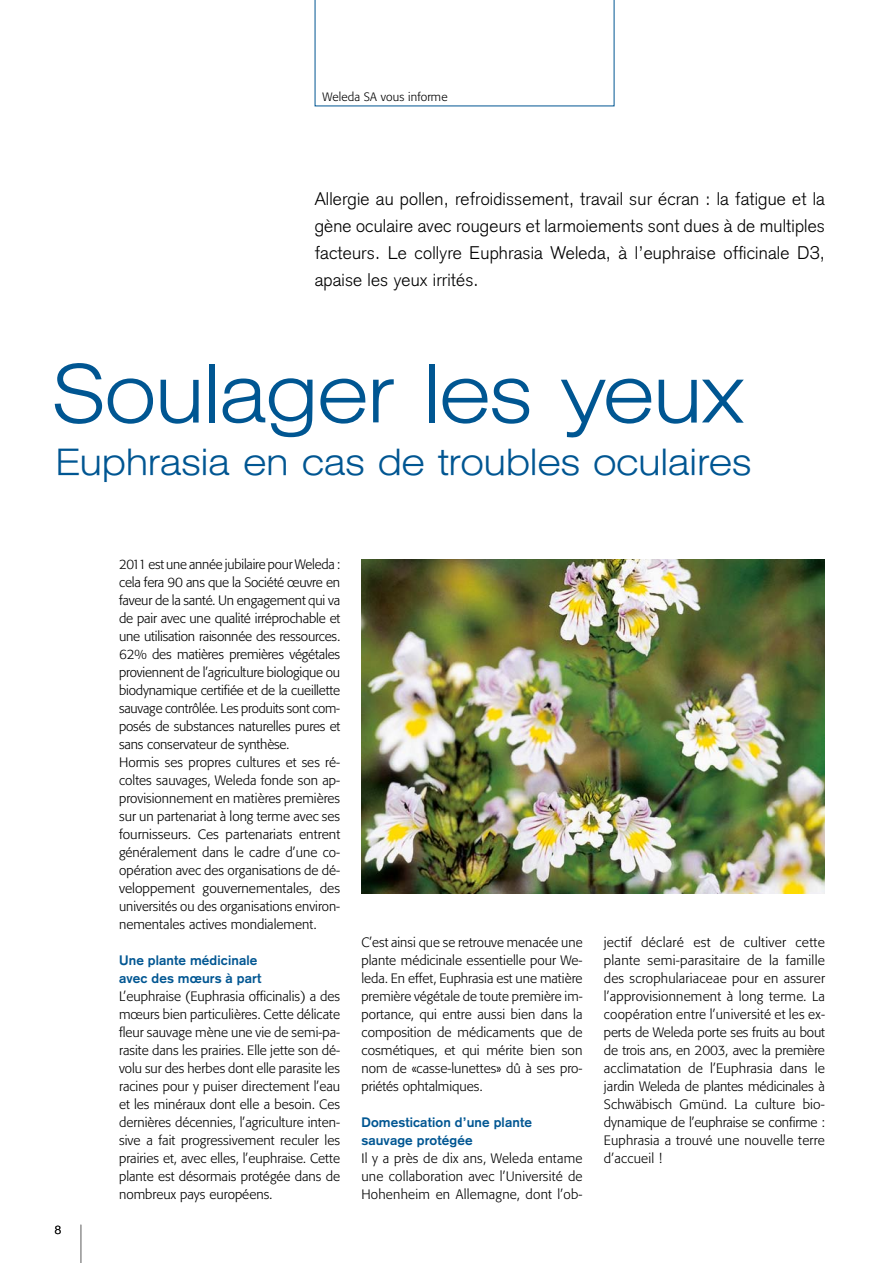
<style>
.page{position:relative;width:893px;height:1263px;background:#fff}
.page>*{position:absolute;margin:0;border:0;box-sizing:border-box;transform-origin:0 0}
.t1{font:300 expanded 82.5px "AK12";letter-spacing:-.005em;color:#005692}
.t2{font:300 expanded 37.5px "AK12";letter-spacing:.005em;color:#005692}
.t3{font:300 18px/27px "Akzidenz Grotesk";letter-spacing:.01em;color:#000;text-align:justify}
.t4{font:300 13.5px/18px "Formata BQ";color:#000;text-align:justify}
.t5{font:700 13.5px/18px "Akzidenz Grotesk";letter-spacing:.01em;color:#005692}
.t6{font:300 12px "Formata BQ";letter-spacing:.01em;color:#000}
</style>
<div class="page">
<svg style="left:314px;top:0;width:301px;height:107px"></svg>
<hr style="left:80px;top:1225px;width:2px;height:38px;background:#a2a2a2">
<img style="left:361px;top:559px;width:464px;height:334px">
<p class="t6" style="left:323px;top:89px;width:127px">Weleda SA vous informe</p>
<p class="t3" style="left:315px;top:185px;width:512px">Allergie au pollen, refroidissement, travail sur écran : la fatigue et la gène oculaire avec rougeurs et larmoiements sont dues à de multiples facteurs. Le collyre Euphrasia Weleda, à l’euphraise officinale D3, apaise les yeux irrités.</p>
<h1 class="t1" style="left:51px;top:347px;width:693px">Soulager les yeux</h1>
<h2 class="t2" style="left:55px;top:440px;width:697px">Euphrasia en cas de troubles oculaires</h2>
<p class="t6" style="left:55px;top:1222px;width:8px">8</p>
<p class="t4" style="left:119px;top:556px;width:223px;text-align:left">2011 est une année jubilaire pour Weleda : cela fera 90 ans que la Société œuvre en faveur de la santé. Un engagement qui va de pair avec une qualité irréprochable et une utilisation raisonnée des ressources.<br>62% des matières premières végétales proviennent de l’agriculture biologique ou biodynamique certifiée et de la cueillette sauvage contrôlée. Les produits sont com&shy;posés de substances naturelles pures et sans conservateur de synthèse.<br>Hormis ses propres cultures et ses ré&shy;coltes sauvages, Weleda fonde son ap&shy;provisionnement en matières premières sur un partenariat à long terme avec ses fournisseurs. Ces partenariats entrent généralement dans le cadre d’une co&shy;opération avec des organisations de dé&shy;veloppement gouvernementales, des universités ou des organisations environ&shy;nementales actives mondialement.</p>
<p class="t5" style="left:119px;top:951px;width:144px">Une plante médicinale avec des mœurs à part</p>
<p class="t4" style="left:119px;top:988px;width:223px">L’euphraise (Euphrasia officinalis) a des mœurs bien particulières. Cette délicate fleur sauvage mène une vie de semi-pa&shy;rasite dans les prairies. Elle jette son dé&shy;volu sur des herbes dont elle parasite les racines pour y puiser directement l’eau et les minéraux dont elle a besoin. Ces dernières décennies, l’agriculture inten&shy;sive a fait progressivement reculer les prairies et, avec elles, l’euphraise. Cette plante est désormais protégée dans de nombreux pays européens.</p>
<p class="t4" style="left:361px;top:934px;width:223px">C’est ainsi que se retrouve menacée une plante médicinale essentielle pour We&shy;leda. En effet, Euphrasia est une matière première végétale de toute première im&shy;portance, qui entre aussi bien dans la composition de médicaments que de cosmétiques, et qui mérite bien son nom de «casse-lunettes» dû à ses pro&shy;priétés ophtalmiques.</p>
<p class="t5" style="left:361px;top:1113px;width:172px">Domestication d’une plante sauvage protégée</p>
<p class="t4" style="left:361px;top:1149px;width:223px">Il y a près de dix ans, Weleda entame une collaboration avec l’Université de Hohenheim en Allemagne, dont l’ob-</p>
<p class="t4" style="left:604px;top:934px;width:223px">jectif déclaré est de cultiver cette plante semi-parasitaire de la famille des scrophulariaceae pour en assurer l’approvisionnement à long terme. La coopération entre l’université et les ex&shy;perts de Weleda porte ses fruits au bout de trois ans, en 2003, avec la première acclimatation de l’Euphrasia dans le jardin Weleda de plantes médicinales à Schwäbisch Gmünd. La culture bio&shy;dynamique de l’euphraise se confirme :<br>Euphrasia a trouvé une nouvelle terre d’accueil !</p>
</div>
